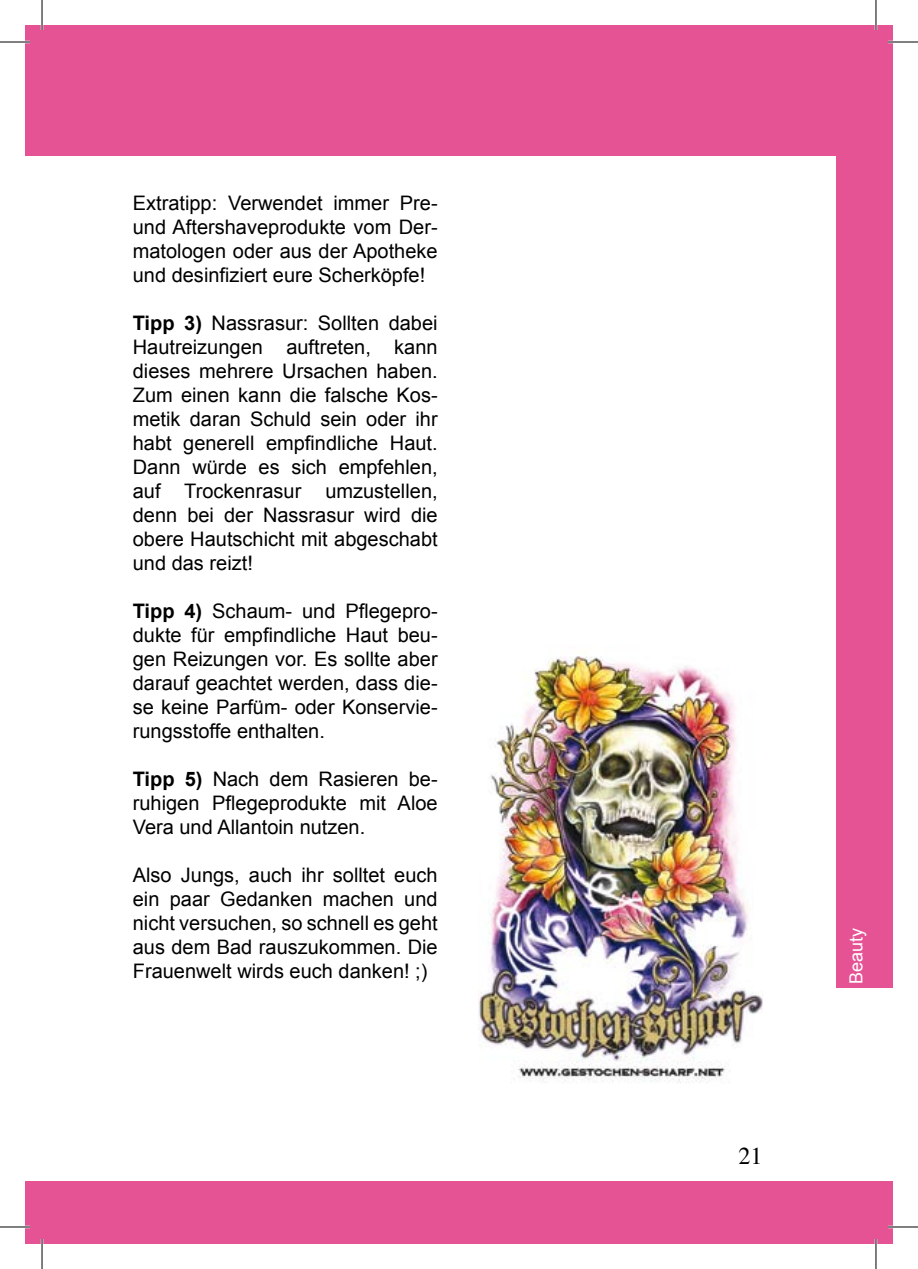
<style>
.page{position:relative;width:918px;height:1269px;background:#fff}
.page>*{position:absolute;margin:0;border:0;box-sizing:border-box;transform-origin:0 0}
.t1{font:24px "Times";color:#000}
.t2{font:20px/24px "Arial";color:#000;text-align:justify}
.t3{font:18px "Arial";color:#fff}
.s1{font-weight:700}
</style>
<div class="page">
<div style="left:42px;top:25px;width:850px;height:130px;background:#e55395"></div>
<div style="left:836px;top:155px;width:56px;height:832px;background:#e55395"></div>
<div style="left:42px;top:1182px;width:850px;height:62px;background:#e55395"></div>
<div style="left:25px;top:25px;width:17px;height:130px;background:#e55395"></div>
<div style="left:25px;top:1182px;width:17px;height:62px;background:#e55395"></div>
<img style="left:479px;top:651px;width:283px;height:432px">
<hr style="left:0;top:41px;width:30px;height:2px;background:#fff">
<hr style="left:887px;top:41px;width:30px;height:2px;background:#fff">
<hr style="left:0;top:1226px;width:30px;height:2px;background:#fff">
<hr style="left:887px;top:1226px;width:30px;height:2px;background:#fff">
<hr style="left:41px;top:0;width:2px;height:30px;background:#fff">
<hr style="left:41px;top:1239px;width:2px;height:30px;background:#fff">
<hr style="left:874px;top:0;width:3px;height:30px;background:#fff">
<hr style="left:874px;top:1239px;width:3px;height:30px;background:#fff">
<hr style="left:0;top:42px;width:30px;height:1px;background:#000">
<hr style="left:887px;top:42px;width:30px;height:1px;background:#000">
<hr style="left:0;top:1227px;width:30px;height:1px;background:#000">
<hr style="left:887px;top:1227px;width:30px;height:1px;background:#000">
<hr style="left:42px;top:0;width:1px;height:30px;background:#000">
<hr style="left:42px;top:1239px;width:1px;height:30px;background:#000">
<hr style="left:875px;top:0;width:1px;height:30px;background:#000">
<hr style="left:875px;top:1239px;width:1px;height:30px;background:#000">
<p class="t2" style="left:133px;top:191px;width:306px">Extratipp: Verwendet immer Pre&shy;und Aftershaveprodukte vom Der&shy;matologen oder aus der Apotheke und desinfiziert eure Scherköpfe!</p>
<p class="t2" style="left:133px;top:311px;width:306px"><span class="s1">Tipp 3)</span> Nassrasur: Sollten dabei Hautreizungen auftreten, kann dieses mehrere Ursachen haben.<br>Zum einen kann die falsche Kos&shy;metik daran Schuld sein oder ihr habt generell empfindliche Haut.<br>Dann würde es sich empfehlen, auf Trockenrasur umzustellen, denn bei der Nassrasur wird die obere Hautschicht mit abgeschabt und das reizt!</p>
<p class="t2" style="left:133px;top:599px;width:306px"><span class="s1">Tipp 4)</span> Schaum- und Pflegepro&shy;dukte für empfindliche Haut beu&shy;gen Reizungen vor. Es sollte aber darauf geachtet werden, dass die&shy;se keine Parfüm- oder Konservie&shy;rungsstoffe enthalten.</p>
<p class="t2" style="left:133px;top:767px;width:306px"><span class="s1">Tipp 5)</span> Nach dem Rasieren be&shy;ruhigen Pflegeprodukte mit Aloe Vera und Allantoin nutzen.</p>
<p class="t2" style="left:133px;top:863px;width:306px">Also Jungs, auch ihr solltet euch ein paar Gedanken machen und nicht versuchen, so schnell es geht aus dem Bad rauszukommen. Die Frauenwelt wirds euch danken! ;)</p>
<p class="t1" style="left:738px;top:1133px;width:25px">21</p>
<p class="t3" style="left:844px;top:984px;width:58px;rotate:-90deg">Beauty</p>
</div>
